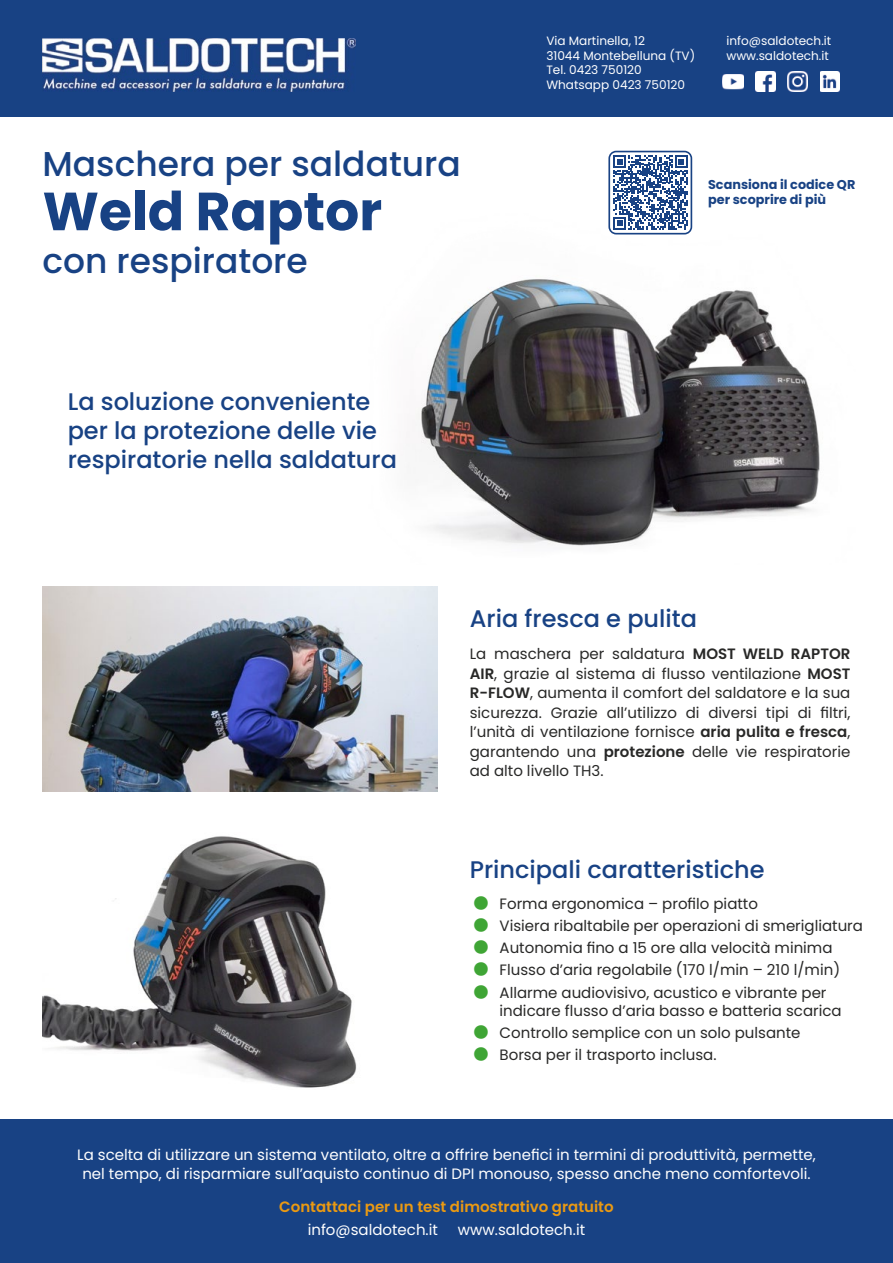
<style>
.page{position:relative;width:893px;height:1263px;background:#fff}
.page>*{position:absolute;margin:0;border:0;box-sizing:border-box;transform-origin:0 0}
.t1{font:700 53.55px "Poppins";color:#184284}
.t2{font:500 34.5px "Poppins";color:#184284}
.t3{font:500 24px/28.8px "Poppins";color:#184284}
.t4{font:15px/19.5px "Poppins";color:#282827}
.t5{font:15px/19.5px "Poppins";color:#fff;text-align:center}
.t6{font:600 15px "Poppins";color:#eb9a12}
.t7{font:700 12.75px/15.3px "Poppins";color:#184284}
.t8{font:12.15px/14.5px "Poppins";color:#fff}
.s1{font-weight:600}
.s2{font-weight:700;font-size:45px;color:#3fa535}
</style>
<div class="page">
<img style="left:416px;top:205px;width:404px;height:341px">
<div style="left:0;top:0;width:893px;height:116px;background:#184284"></div>
<div style="left:0;top:1119px;width:893px;height:144px;background:#184284"></div>
<img style="left:43px;top:38px;width:313px;height:54px">
<img style="left:722px;top:74px;width:22px;height:15px">
<img style="left:756px;top:72px;width:19px;height:20px">
<img style="left:788px;top:72px;width:19px;height:20px">
<img style="left:820px;top:72px;width:20px;height:20px">
<img style="left:43px;top:587px;width:394px;height:205px">
<img style="left:42px;top:836px;width:315px;height:252px">
<svg style="left:608px;top:151px;width:84px;height:83px"></svg>
<h2 class="t2" style="left:43px;top:144px;width:420px">Maschera per saldatura</h2>
<h1 class="t1" style="left:43px;top:180px;width:341px">Weld Raptor</h1>
<h2 class="t2" style="left:43px;top:241px;width:267px">con respiratore</h2>
<h3 class="t3" style="left:68px;top:388px;width:331px">La soluzione conveniente per la protezione delle vie respiratorie nella saldatura</h3>
<p class="t8" style="left:546px;top:34px;width:150px">Via Martinella, 12<br>31044 Montebelluna (TV)<br>Tel. 0423 750120<br>Whatsapp 0423 750120</p>
<p class="t8" style="left:726px;top:34px;width:106px">info@saldotech.it www.saldotech.it</p>
<p class="t7" style="left:708px;top:177px;width:149px">Scansiona il codice QR per scoprire di più</p>
<h3 class="t3" style="left:470px;top:604px;width:229px">Aria fresca e pulita</h3>
<p class="t4" style="left:470px;top:644px;width:382px;text-align:justify">La maschera per saldatura <span class="s1">MOST WELD RAPTOR AIR</span>, grazie al sistema di flusso ventilazione <span class="s1">MOST R-FLOW</span>, aumenta il comfort del saldatore e la sua sicurezza. Grazie all’utilizzo di diversi tipi di filtri, l’unità di ventilazione fornisce <span class="s1">aria pulita e fresca</span>, garantendo una <span class="s1">protezione</span> delle vie respiratorie ad alto livello TH3.</p>
<h3 class="t3" style="left:470px;top:855px;width:296px">Principali caratteristiche</h3>
<p class="t4" style="left:470px;top:894px;width:290px"><span class="s2">•</span> Forma ergonomica – profilo piatto</p>
<p class="t4" style="left:470px;top:916px;width:395px"><span class="s2">•</span> Visiera ribaltabile per operazioni di smerigliatura</p>
<p class="t4" style="left:470px;top:938px;width:364px"><span class="s2">•</span> Autonomia fino a 15 ore alla velocità minima</p>
<p class="t4" style="left:470px;top:960px;width:372px"><span class="s2">•</span> Flusso d’aria regolabile (170 l/min – 210 l/min)</p>
<p class="t4" style="left:500px;top:983px;width:344px;line-height:18px;text-indent:-30px"><span class="s2">•</span> Allarme audiovisivo, acustico e vibrante per indicare flusso d’aria basso e batteria scarica</p>
<p class="t4" style="left:470px;top:1023px;width:332px"><span class="s2">•</span> Controllo semplice con un solo pulsante</p>
<p class="t4" style="left:470px;top:1045px;width:248px"><span class="s2">•</span> Borsa per il trasporto inclusa.</p>
<p class="t5" style="left:77px;top:1145px;width:740px">La scelta di utilizzare un sistema ventilato, oltre a offrire benefici in termini di produttività, permette, nel tempo, di risparmiare sull’aquisto continuo di DPI monouso, spesso anche meno comfortevoli.</p>
<p class="t6" style="left:279px;top:1198px;width:336px">Contattaci per un test dimostrativo gratuito</p>
<p class="t5" style="left:308px;top:1220px;width:132px">info@saldotech.it</p>
<p class="t5" style="left:458px;top:1220px;width:129px">www.saldotech.it</p>
</div>
